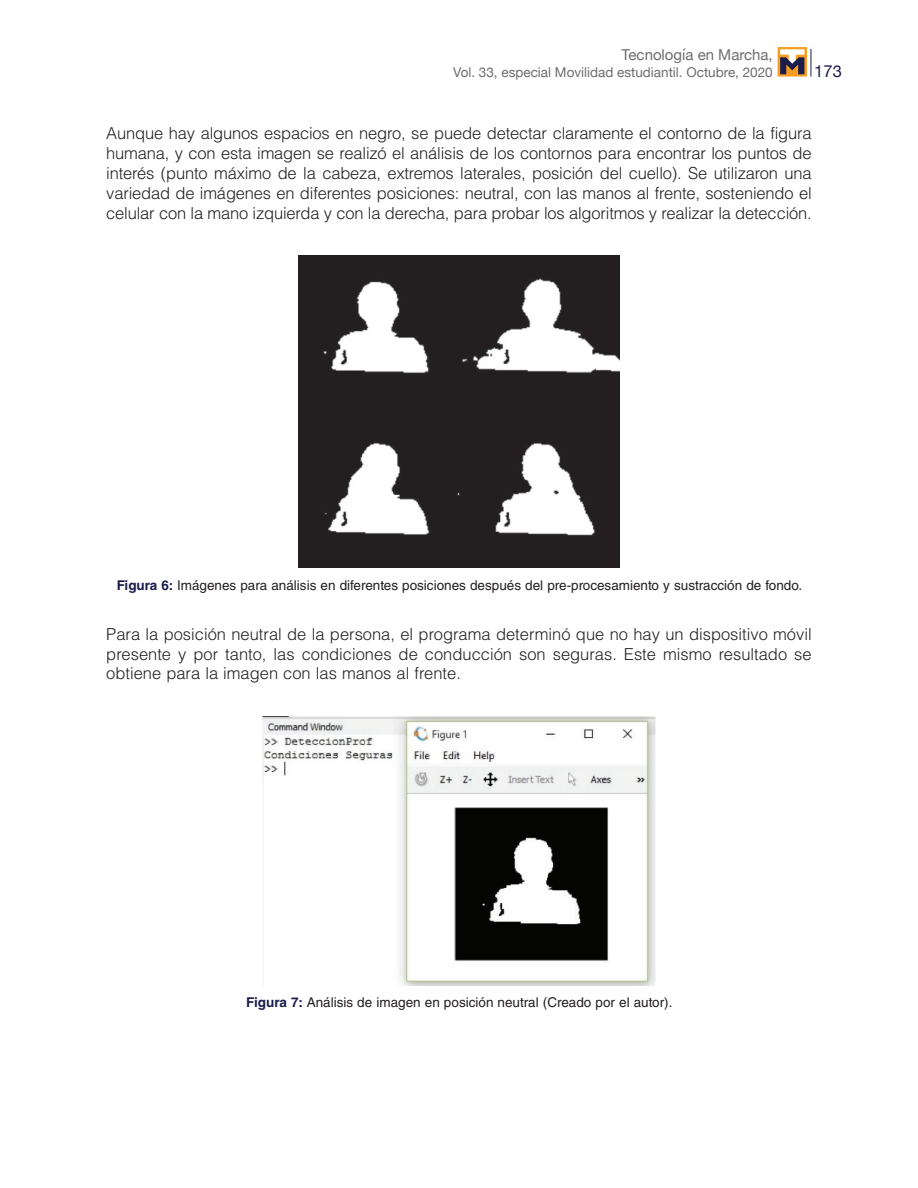
<style>
.page{position:relative;width:918px;height:1188px;background:#fff}
.page>*{position:absolute;margin:0;border:0;box-sizing:border-box;transform-origin:0 0}
.t1{font:300 16.5px/19.8px "Helvetica LT Std";letter-spacing:-.01em;color:#231f20;text-align:justify}
.t2{font:16.5px "Helvetica Neue";color:#1a1c4c}
.t3{font:15px "Helvetica Neue";color:#6c6d70}
.t4{font:13.5px "Helvetica LT Std";color:#231f20}
.t5{font:13.5px "Helvetica Neue";color:#6c6d70}
.s1{font-weight:700;color:#1a1c4c}
</style>
<div class="page">
<svg style="left:811px;top:49px;width:1px;height:28px"></svg>
<svg style="left:778px;top:47px;width:29px;height:30px"></svg>
<svg style="left:780px;top:49px;width:24px;height:25px"></svg>
<img style="left:299px;top:256px;width:320px;height:312px">
<img style="left:262px;top:717px;width:394px;height:268px">
<p class="t3" style="left:622px;top:44px;width:153px">Tecnología en Marcha,</p>
<p class="t5" style="left:453px;top:62px;width:321px">Vol. 33, especial Movilidad estudiantil. Octubre, 2020</p>
<p class="t2" style="left:814px;top:59px;width:29px">173</p>
<p class="t1" style="left:106px;top:123px;width:707px">Aunque hay algunos espacios en negro, se puede detectar claramente el contorno de la figura humana, y con esta imagen se realizó el análisis de los contornos para encontrar los puntos de interés (punto máximo de la cabeza, extremos laterales, posición del cuello). Se utilizaron una variedad de imágenes en diferentes posiciones: neutral, con las manos al frente, sosteniendo el celular con la mano izquierda y con la derecha, para probar los algoritmos y realizar la detección.</p>
<p class="t4" style="left:117px;top:578px;width:687px"><span class="s1">Figura 6:</span> Imágenes para análisis en diferentes posiciones después del pre-procesamiento y sustracción de fondo.</p>
<p class="t1" style="left:106px;top:624px;width:707px">Para la posición neutral de la persona, el programa determinó que no hay un dispositivo móvil presente y por tanto, las condiciones de conducción son seguras. Este mismo resultado se obtiene para la imagen con las manos al frente.</p>
<p class="t4" style="left:246px;top:995px;width:428px"><span class="s1">Figura 7:</span> Análisis de imagen en posición neutral (Creado por el autor).</p>
</div>
